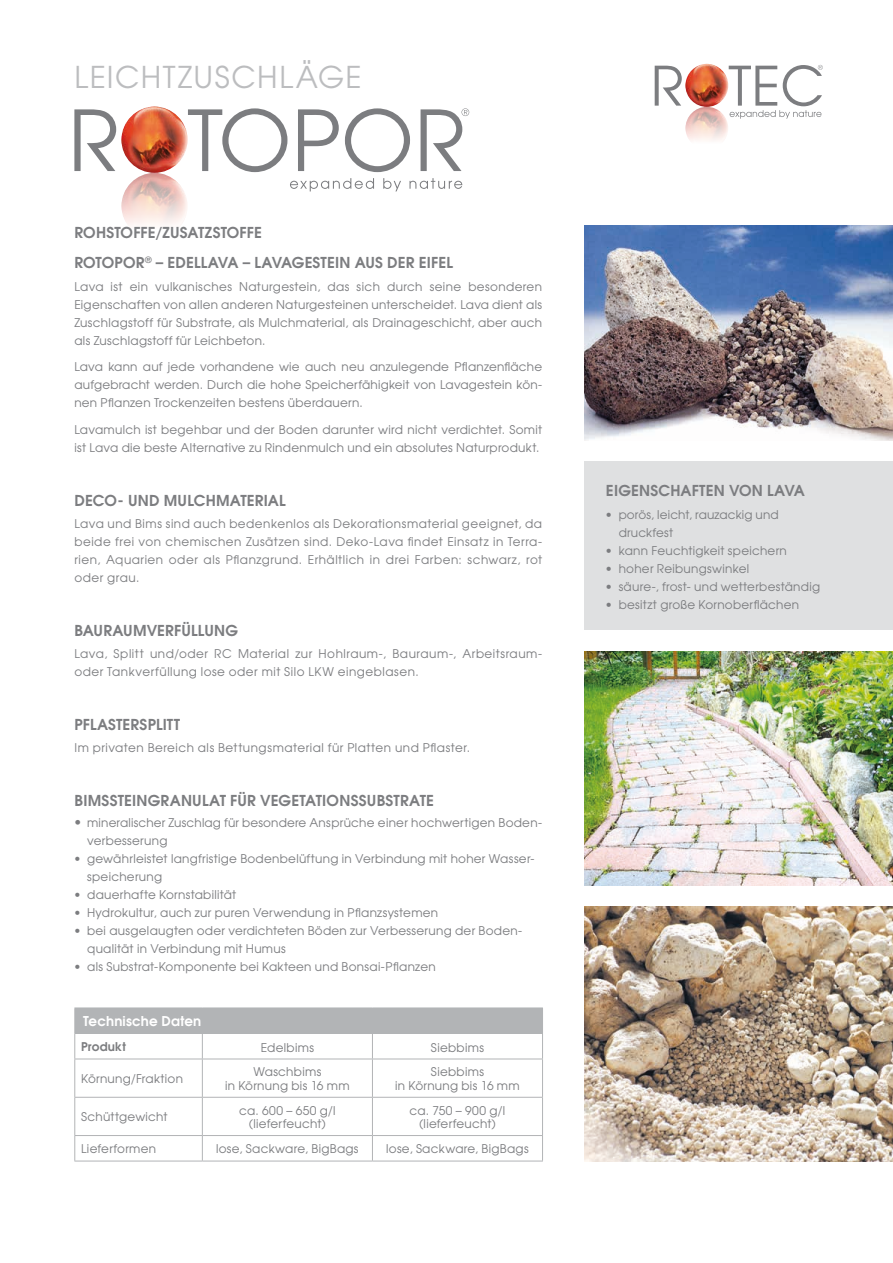
<style>
.page{position:relative;width:893px;height:1263px;background:#fff}
.page>*{position:absolute;margin:0;border:0;box-sizing:border-box;transform-origin:0 0}
.t1{font:30px "Avant Garde";letter-spacing:.05em;color:#bcbdbf}
.t2{font:600 15px/30.8px "Avant Garde";letter-spacing:.01em;color:#7c7d80}
.t3{font:600 13.5px "Avant Garde";letter-spacing:.01em;color:#fff}
.t4{font:12px/18px "Avant Garde";letter-spacing:.025em;color:#7c7d80}
.t5{font:12px/18px "Avant Garde";letter-spacing:.045em;color:#7c7d80}
.t6{font:600 12px "Avant Garde";letter-spacing:.01em;color:#7c7d80}
.s1{font-family:"Stone Sans";font-size:13.5px}
.s2{font-family:"Stone Sans"}
</style>
<div class="page">
<div style="left:585px;top:462px;width:308px;height:168px;background:#dfe0e1"></div>
<img style="left:585px;top:651px;width:308px;height:234px">
<img style="left:585px;top:225px;width:308px;height:216px">
<img style="left:585px;top:906px;width:308px;height:255px">
<svg style="left:290px;top:178px;width:172px;height:13px"></svg>
<img style="left:121px;top:173px;width:67px;height:66px;border-radius:33px">
<svg style="left:74px;top:108px;width:395px;height:64px"></svg>
<img style="left:685px;top:107px;width:43px;height:43px;border-radius:21px">
<svg style="left:655px;top:65px;width:168px;height:54px"></svg>
<div style="left:75px;top:1008px;width:468px;height:25px;background:#b2b4b6"></div>
<hr style="left:74px;top:1007px;width:128px;height:1px;background:#b2b4b6">
<hr style="left:202px;top:1007px;width:170px;height:1px;background:#b2b4b6">
<hr style="left:372px;top:1007px;width:171px;height:1px;background:#b2b4b6">
<hr style="left:74px;top:1033px;width:128px;height:1px;background:#b2b4b6">
<svg style="left:74px;top:1008px;width:1px;height:50px"></svg>
<hr style="left:202px;top:1033px;width:170px;height:1px;background:#b2b4b6">
<svg style="left:202px;top:1034px;width:1px;height:24px"></svg>
<hr style="left:372px;top:1033px;width:171px;height:1px;background:#b2b4b6">
<svg style="left:372px;top:1034px;width:1px;height:24px"></svg>
<svg style="left:542px;top:1034px;width:1px;height:24px"></svg>
<hr style="left:74px;top:1058px;width:128px;height:1px;background:#b2b4b6">
<hr style="left:74px;top:1059px;width:1px;height:38px;background:#b2b4b6">
<hr style="left:202px;top:1058px;width:170px;height:1px;background:#b2b4b6">
<hr style="left:202px;top:1059px;width:1px;height:38px;background:#b2b4b6">
<hr style="left:372px;top:1058px;width:171px;height:1px;background:#b2b4b6">
<hr style="left:372px;top:1059px;width:1px;height:38px;background:#b2b4b6">
<hr style="left:542px;top:1059px;width:1px;height:38px;background:#b2b4b6">
<hr style="left:74px;top:1097px;width:128px;height:1px;background:#b2b4b6">
<hr style="left:74px;top:1098px;width:1px;height:37px;background:#b2b4b6">
<hr style="left:202px;top:1097px;width:170px;height:1px;background:#b2b4b6">
<hr style="left:202px;top:1098px;width:1px;height:37px;background:#b2b4b6">
<hr style="left:372px;top:1097px;width:171px;height:1px;background:#b2b4b6">
<hr style="left:372px;top:1098px;width:1px;height:37px;background:#b2b4b6">
<hr style="left:542px;top:1098px;width:1px;height:37px;background:#b2b4b6">
<hr style="left:74px;top:1135px;width:128px;height:1px;background:#b2b4b6">
<svg style="left:74px;top:1136px;width:1px;height:25px"></svg>
<hr style="left:202px;top:1135px;width:170px;height:1px;background:#b2b4b6">
<svg style="left:202px;top:1136px;width:1px;height:25px"></svg>
<hr style="left:372px;top:1135px;width:171px;height:1px;background:#b2b4b6">
<svg style="left:372px;top:1136px;width:1px;height:25px"></svg>
<svg style="left:542px;top:1136px;width:1px;height:25px"></svg>
<hr style="left:74px;top:1161px;width:128px;height:1px;background:#b2b4b6">
<hr style="left:202px;top:1161px;width:170px;height:1px;background:#b2b4b6">
<hr style="left:372px;top:1161px;width:171px;height:1px;background:#b2b4b6">
<h1 class="t1" style="left:74px;top:59px;width:289px">LEICHTZUSCHLÄGE</h1>
<p class="t2" style="left:74px;top:216px;width:380px">ROHSTOFFE/ZUSATZSTOFFE<br>ROTOPOR<sup>®</sup> – EDELLAVA – LAVAGESTEIN AUS DER EIFEL</p>
<p class="t4" style="left:74px;top:277px;width:469px;text-align:justify">Lava ist ein vulkanisches Naturgestein, das sich durch seine besonderen Eigenschaften von allen anderen Naturgesteinen unterscheidet. Lava dient als Zuschlagstoff für Substrate, als Mulchmaterial, als Drainageschicht, aber auch als Zuschlagstoff für Leichbeton.</p>
<p class="t4" style="left:74px;top:358px;width:469px;text-align:justify">Lava kann auf jede vorhandene wie auch neu anzulegende Pflanzenfläche aufgebracht werden. Durch die hohe Speicherfähigkeit von Lavagestein kön&shy;nen Pflanzen Trockenzeiten bestens überdauern.</p>
<p class="t4" style="left:74px;top:420px;width:469px">Lavamulch ist begehbar und der Boden darunter wird nicht verdichtet. Somit ist Lava die beste Alternative zu Rindenmulch und ein absolutes Naturprodukt.</p>
<p class="t2" style="left:74px;top:484px;width:213px">DECO- UND MULCHMATERIAL</p>
<p class="t4" style="left:74px;top:514px;width:469px;text-align:justify">Lava und Bims sind auch bedenkenlos als Dekorationsmaterial geeignet, da beide frei von chemischen Zusätzen sind. Deko-Lava findet Einsatz in Terra&shy;rien, Aquarien oder als Pflanzgrund. Erhältlich in drei Farben: schwarz, rot oder grau.</p>
<p class="t2" style="left:74px;top:615px;width:165px">BAURAUMVERFÜLLUNG</p>
<p class="t5" style="left:74px;top:645px;width:469px">Lava, Splitt und/oder RC Material zur Hohlraum-, Bauraum-, Arbeitsraum&shy;oder Tankverfüllung lose oder mit Silo LKW eingeblasen.</p>
<p class="t2" style="left:74px;top:709px;width:107px">PFLASTERSPLITT</p>
<p class="t5" style="left:74px;top:739px;width:397px">Im privaten Bereich als Bettungsmaterial für Platten und Pflaster.</p>
<p class="t2" style="left:74px;top:785px;width:361px">BIMSSTEINGRANULAT FÜR VEGETATIONSSUBSTRATE</p>
<p class="t4" style="left:87px;top:814px;width:456px;text-indent:-13px"><span class="s1">•</span> mineralischer Zuschlag für besondere Ansprüche einer hochwertigen Boden&shy;verbesserung</p>
<p class="t4" style="left:87px;top:850px;width:449px;text-indent:-13px"><span class="s2">•</span> gewährleistet langfristige Bodenbelüftung in Verbindung mit hoher Wasser&shy;speicherung</p>
<p class="t4" style="left:74px;top:886px;width:163px"><span class="s2">•</span> dauerhafte Kornstabilität</p>
<p class="t4" style="left:74px;top:904px;width:365px"><span class="s2">•</span> Hydrokultur, auch zur puren Verwendung in Pflanzsystemen</p>
<p class="t4" style="left:87px;top:922px;width:437px;text-indent:-13px"><span class="s2">•</span> bei ausgelaugten oder verdichteten Böden zur Verbesserung der Boden&shy;qualität in Verbindung mit Humus</p>
<p class="t4" style="left:74px;top:958px;width:363px"><span class="s2">•</span> als Substrat-Komponente bei Kakteen und Bonsai-Pflanzen</p>
<p class="t3" style="left:83px;top:1012px;width:120px">Technische Daten</p>
<p class="t6" style="left:81px;top:1039px;width:46px">Produkt</p>
<p class="t4" style="left:261px;top:1038px;width:55px">Edelbims</p>
<p class="t4" style="left:431px;top:1038px;width:55px">Siebbims</p>
<p class="t4" style="left:81px;top:1069px;width:103px">Körnung/Fraktion</p>
<p class="t4" style="left:225px;top:1065px;width:126px;line-height:13.5px;text-align:center">Waschbims<br>in Körnung bis 16 mm</p>
<p class="t4" style="left:395px;top:1065px;width:126px;line-height:13.5px;text-align:center">Siebbims<br>in Körnung bis 16 mm</p>
<p class="t4" style="left:81px;top:1108px;width:88px">Schüttgewicht</p>
<p class="t4" style="left:239px;top:1103px;width:98px;line-height:13.5px;text-align:center">ca. 600 – 650 g/l (lieferfeucht)</p>
<p class="t4" style="left:410px;top:1103px;width:97px;line-height:13.5px;text-align:center">ca. 750 – 900 g/l (lieferfeucht)</p>
<p class="t4" style="left:81px;top:1139px;width:77px">Lieferformen</p>
<p class="t4" style="left:216px;top:1139px;width:144px">lose, Sackware, BigBags</p>
<p class="t4" style="left:386px;top:1139px;width:144px">lose, Sackware, BigBags</p>
<p class="t2" style="left:606px;top:475px;width:201px">EIGENSCHAFTEN VON LAVA</p>
<p class="t4" style="left:619px;top:505px;width:162px;text-indent:-13px"><span class="s2">•</span> porös, leicht, rauzackig und druckfest</p>
<p class="t4" style="left:606px;top:541px;width:182px"><span class="s2">•</span> kann Feuchtigkeit speichern</p>
<p class="t4" style="left:606px;top:559px;width:145px"><span class="s2">•</span> hoher Reibungswinkel</p>
<p class="t4" style="left:606px;top:577px;width:216px"><span class="s2">•</span> säure-, frost- und wetterbeständig</p>
<p class="t4" style="left:606px;top:595px;width:195px"><span class="s2">•</span> besitzt große Kornoberflächen</p>
</div>
